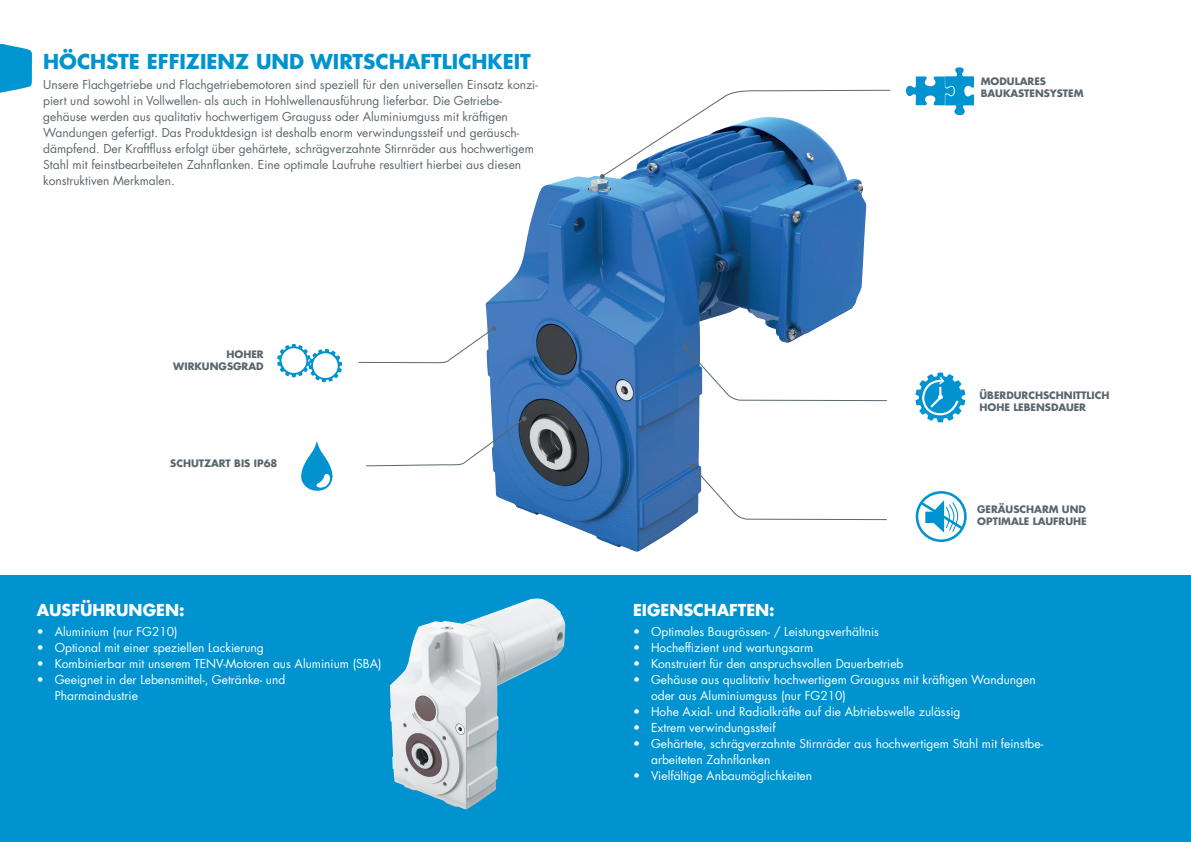
<style>
.page{position:relative;width:1191px;height:842px;background:#fff}
.page>*{position:absolute;margin:0;border:0;box-sizing:border-box;transform-origin:0 0}
.t1{font:700 20px "Futura LT Pro";color:#0093d0}
.t2{font:700 16px "Futura LT Pro";color:#fff}
.t3{font:12px/16px "Futura LT Pro";color:#fff}
.t4{font:12px/16px "Futura LT Pro";color:#5a676e}
.t5{font:700 10px/12px "Futura LT Pro";color:#5a676e}
</style>
<div class="page">
<img style="left:0;top:45px;width:33px;height:48px">
<div style="left:0;top:575px;width:1191px;height:267px;background:#0093d0"></div>
<img style="left:485px;top:175px;width:369px;height:377px">
<img style="left:390px;top:598px;width:175px;height:211px">
<svg style="left:690px;top:464px;width:197px;height:56px"></svg>
<svg style="left:915px;top:373px;width:50px;height:49px"></svg>
<div style="left:915px;top:491px;width:51px;height:51px;border:3px solid #0093d0;border-radius:50%"></div>
<svg style="left:917px;top:499px;width:49px;height:34px"></svg>
<svg style="left:906px;top:67px;width:68px;height:47px"></svg>
<svg style="left:301px;top:441px;width:31px;height:50px"></svg>
<svg style="left:277px;top:344px;width:65px;height:38px"></svg>
<svg style="left:366px;top:416px;width:160px;height:51px"></svg>
<svg style="left:600px;top:89px;width:291px;height:90px"></svg>
<svg style="left:358px;top:326px;width:138px;height:38px"></svg>
<svg style="left:682px;top:345px;width:205px;height:56px"></svg>
<h1 class="t1" style="left:43px;top:46px;width:489px">HÖCHSTE EFFIZIENZ UND WIRTSCHAFTLICHKEIT</h1>
<p class="t4" style="left:43px;top:77px;width:496px">Unsere Flachgetriebe und Flachgetriebemotoren sind speziell für den universellen Einsatz konzi&shy;piert und sowohl in Vollwellen- als auch in Hohlwellenausführung lieferbar. Die Getriebe&shy;gehäuse werden aus qualitativ hochwertigem Grauguss oder Aluminiumguss mit kräftigen Wandungen gefertigt. Das Produktdesign ist deshalb enorm verwindungssteif und geräusch&shy;dämpfend. Der Kraftfluss erfolgt über gehärtete, schrägverzahnte Stirnräder aus hochwertigem Stahl mit feinstbearbeiteten Zahnflanken. Eine optimale Laufruhe resultiert hierbei aus diesen konstruktiven Merkmalen.</p>
<p class="t5" style="left:173px;top:348px;width:92px;text-align:right">HOHER<br>WIRKUNGSGRAD</p>
<p class="t5" style="left:170px;top:457px;width:109px">SCHUTZART BIS IP68</p>
<h2 class="t2" style="left:37px;top:597px;width:149px">AUSFÜHRUNGEN:</h2>
<p class="t3" style="left:37px;top:623px;width:142px">• Aluminium (nur FG210)</p>
<p class="t3" style="left:37px;top:639px;width:229px">• Optional mit einer speziellen Lackierung</p>
<p class="t3" style="left:37px;top:655px;width:346px">• Kombinierbar mit unserem TENV-Motoren aus Aluminium (SBA)</p>
<p class="t3" style="left:55px;top:671px;width:232px;text-indent:-18px">• Geeignet in der Lebensmittel-, Getränke- und<br>Pharmaindustrie</p>
<p class="t5" style="left:980px;top:75px;width:104px">MODULARES<br>BAUKASTENSYSTEM</p>
<p class="t5" style="left:979px;top:389px;width:131px">ÜBERDURCHSCHNITTLICH<br>HOHE LEBENSDAUER</p>
<p class="t5" style="left:977px;top:503px;width:111px">GERÄUSCHARM UND<br>OPTIMALE LAUFRUHE</p>
<h2 class="t2" style="left:633px;top:597px;width:143px">EIGENSCHAFTEN:</h2>
<p class="t3" style="left:633px;top:623px;width:247px">• Optimales Baugrössen- / Leistungsverhältnis</p>
<p class="t3" style="left:633px;top:639px;width:182px">• Hocheffizient und wartungsarm</p>
<p class="t3" style="left:633px;top:655px;width:272px">• Konstruiert für den anspruchsvollen Dauerbetrieb</p>
<p class="t3" style="left:651px;top:671px;width:386px;text-indent:-18px">• Gehäuse aus qualitativ hochwertigem Grauguss mit kräftigen Wandungen oder aus Aluminiumguss (nur FG210)</p>
<p class="t3" style="left:633px;top:703px;width:329px">• Hohe Axial- und Radialkräfte auf die Abtriebswelle zulässig</p>
<p class="t3" style="left:633px;top:719px;width:144px">• Extrem verwindungssteif</p>
<p class="t3" style="left:651px;top:735px;width:394px;text-indent:-18px">• Gehärtete, schrägverzahnte Stirnräder aus hochwertigem Stahl mit feinstbe&shy;arbeiteten Zahnflanken</p>
<p class="t3" style="left:633px;top:767px;width:181px">• Vielfältige Anbaumöglichkeiten</p>
</div>
